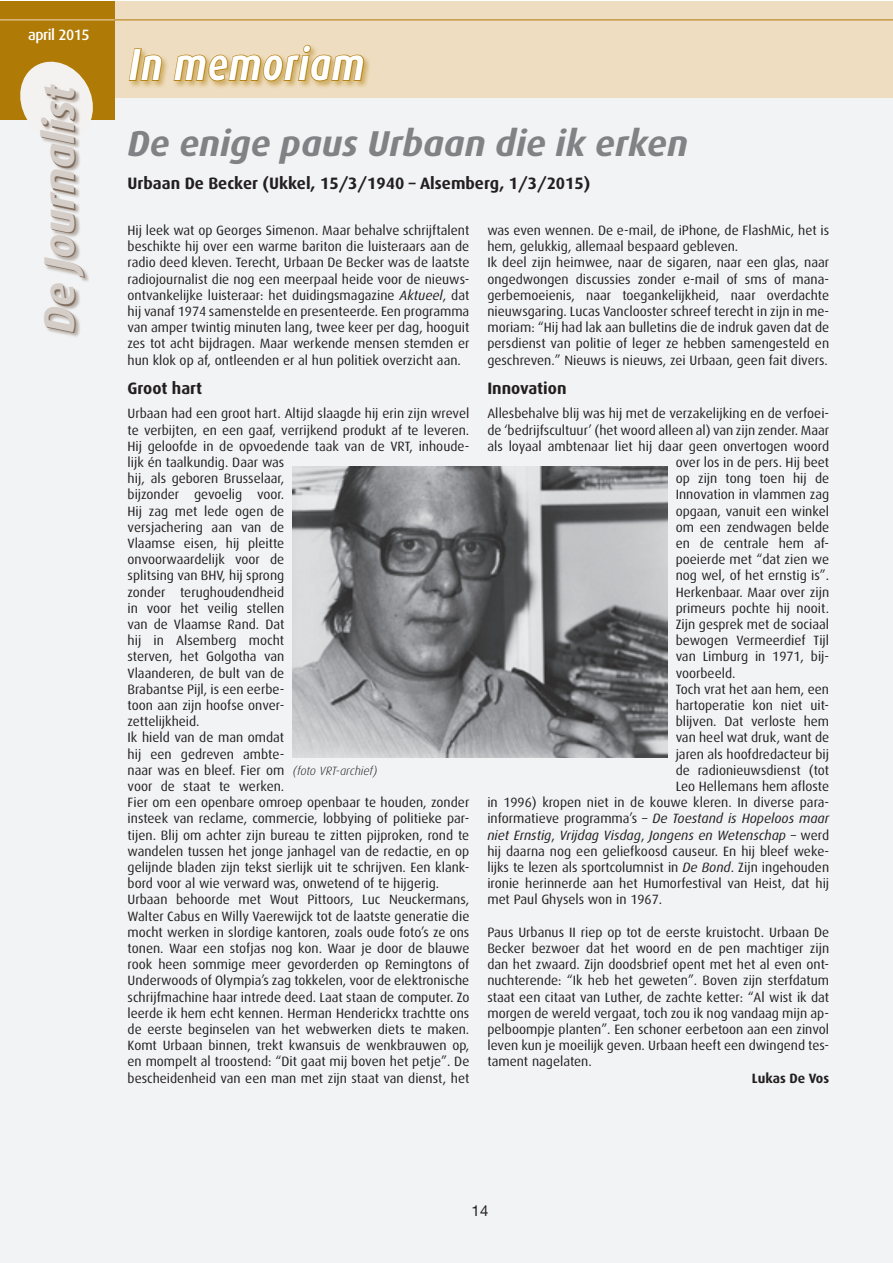
<style>
.page{position:relative;width:893px;height:1263px;background:#fff}
.page>*{position:absolute;margin:0;border:0;box-sizing:border-box;transform-origin:0 0}
.t1{font:italic 700 45px "Dax";letter-spacing:.025em;color:#fff;scale:.82 1}
.t2{font:italic 700 43.05px "Dax";color:#806f61}
.t3{font:italic 700 36px "Dax";color:#808285}
.t4{font:700 16.5px "Dax";color:#231f20}
.t5{font:500 15px "Dax";letter-spacing:-.03em;color:#fff}
.t6{font:15px "Helvetica Neue LT Std";color:#231f20}
.t7{font:13.5px/16.2px "Dax";color:#231f20;text-align:justify}
.t8{font:italic 13.5px "Dax";color:#231f20}
.t9{font:700 13.5px "Dax";color:#231f20}
.t10{font:italic 300 12px "Dax";letter-spacing:-.005em;color:#231f20}
.s1{font-style:italic}
.s2{font-style:normal}
</style>
<div class="page">
<div style="left:0;top:1px;width:892px;height:1262px;background:#f2f3f4"></div>
<div style="left:0;top:1px;width:892px;height:97px;background:#eeddc0"></div>
<div style="left:0;top:1px;width:115px;height:119px;background:#af7b06"></div>
<svg style="left:20px;top:61px;width:73px;height:59px"></svg>
<div style="left:41px;top:85px;width:48px;height:252px;background:#806f61;opacity:.5"></div>
<div style="left:128px;top:44px;width:243px;height:45px;background:#af7b06;opacity:.5"></div>
<svg style="left:128px;top:45px;width:35px;height:37px"></svg>
<svg style="left:173px;top:44px;width:192px;height:38px"></svg>
<hr style="left:108px;top:20px;width:784px;height:1px;background:#af7b06">
<hr style="left:0;top:20px;width:115px;height:1px;background:#eeddc0">
<img style="left:293px;top:467px;width:374px;height:290px">
<p class="t5" style="left:28px;top:26px;width:63px">april 2015</p>
<h2 class="t2" style="left:36px;top:334px;width:250px;rotate:-90deg">De Journalist</h2>
<h1 class="t1" style="left:129px;top:39px;width:289px">In memoriam</h1>
<h3 class="t3" style="left:128px;top:123px;width:562px">De enige paus Urbaan die ik erken</h3>
<p class="t4" style="left:128px;top:174px;width:464px">Urbaan De Becker (Ukkel, 15/3/1940 – Alsemberg, 1/3/2015)</p>
<p class="t7" style="left:128px;top:222px;width:343px">Hij leek wat op Georges Simenon. Maar behalve schrijftalent beschikte hij over een warme bariton die luisteraars aan de radio deed kleven. Terecht, Urbaan De Becker was de laatste radiojournalist die nog een meerpaal heide voor de nieuws&shy;ontvankelijke luisteraar: het duidingsmagazine <span class="s1">Aktueel</span>, dat hij vanaf 1974 samenstelde en presenteerde. Een programma van amper twintig minuten lang, twee keer per dag, hooguit zes tot acht bijdragen. Maar werkende mensen stemden er hun klok op af, ontleenden er al hun politiek overzicht aan.</p>
<p class="t4" style="left:128px;top:378px;width:76px">Groot hart</p>
<p class="t7" style="left:128px;top:406px;width:343px;text-align:left">Urbaan had een groot hart. Altijd slaagde hij erin zijn wrevel te verbijten, en een gaaf, verrijkend produkt af te leveren.<br>Hij geloofde in de opvoedende taak van de VRT, inhoude&shy;lijk én taalkundig. Daar was<br>hij, als geboren Brusselaar,<br>bijzonder gevoelig voor.<br>Hij zag met lede ogen de<br>versjachering aan van de<br>Vlaamse eisen, hij pleitte<br>onvoorwaardelijk voor de<br>splitsing van BHV, hij sprong<br>zonder terughoudendheid<br>in voor het veilig stellen<br>van de Vlaamse Rand. Dat<br>hij in Alsemberg mocht<br>sterven, het Golgotha van<br>Vlaanderen, de bult van de<br>Brabantse Pijl, is een eerbe-<br>toon aan zijn hoofse onver-<br>zettelijkheid.<br>Ik hield van de man omdat<br>hij een gedreven ambte-<br>naar was en bleef. Fier om<br>voor de staat te werken.<br>Fier om een openbare omroep openbaar te houden, zonder insteek van reclame, commercie, lobbying of politieke par&shy;tijen. Blij om achter zijn bureau te zitten pijproken, rond te wandelen tussen het jonge janhagel van de redactie, en op gelijnde bladen zijn tekst sierlijk uit te schrijven. Een klank&shy;bord voor al wie verward was, onwetend of te hijgerig.<br>Urbaan behoorde met Wout Pittoors, Luc Neuckermans, Walter Cabus en Willy Vaerewijck tot de laatste generatie die mocht werken in slordige kantoren, zoals oude foto’s ze ons tonen. Waar een stofjas nog kon. Waar je door de blauwe rook heen sommige meer gevorderden op Remingtons of Underwoods of Olympia’s zag tokkelen, voor de elektronische schrijfmachine haar intrede deed. Laat staan de computer. Zo leerde ik hem echt kennen. Herman Henderickx trachtte ons de eerste beginselen van het webwerken diets te maken.<br>Komt Urbaan binnen, trekt kwansuis de wenkbrauwen op, en mompelt al troostend: “Dit gaat mij boven het petje”. De bescheidenheid van een man met zijn staat van dienst, het</p>
<p class="t7" style="left:487px;top:222px;width:343px;text-align:left">was even wennen. De e-mail, de iPhone, de FlashMic, het is hem, gelukkig, allemaal bespaard gebleven.<br>Ik deel zijn heimwee, naar de sigaren, naar een glas, naar ongedwongen discussies zonder e-mail of sms of mana&shy;gerbemoeienis, naar toegankelijkheid, naar overdachte nieuwsgaring. Lucas Vanclooster schreef terecht in zijn in me&shy;moriam: “Hij had lak aan bulletins die de indruk gaven dat de persdienst van politie of leger ze hebben samengesteld en geschreven.” Nieuws is nieuws, zei Urbaan, geen fait divers.</p>
<p class="t4" style="left:487px;top:378px;width:81px">Innovation</p>
<p class="t7" style="left:487px;top:406px;width:343px">Allesbehalve blij was hij met de verzakelijking en de verfoei-</p>
<p class="t7" style="left:487px;top:422px;width:343px">de ‘bedrijfscultuur’ (het woord alleen al) van zijn zender. Maar</p>
<p class="t7" style="left:487px;top:438px;width:343px">als loyaal ambtenaar liet hij daar geen onvertogen woord</p>
<p class="t7" style="left:676px;top:454px;width:155px">over los in de pers. Hij beet</p>
<p class="t7" style="left:676px;top:470px;width:155px">op zijn tong toen hij de</p>
<p class="t7" style="left:676px;top:487px;width:155px">Innovation in vlammen zag</p>
<p class="t7" style="left:676px;top:503px;width:155px">opgaan, vanuit een winkel</p>
<p class="t7" style="left:676px;top:519px;width:155px">om een zendwagen belde</p>
<p class="t7" style="left:676px;top:535px;width:155px">en de centrale hem af-</p>
<p class="t7" style="left:676px;top:551px;width:155px">poeierde met “dat zien we</p>
<p class="t7" style="left:676px;top:568px;width:155px">nog wel, of het ernstig is”.</p>
<p class="t7" style="left:676px;top:584px;width:155px">Herkenbaar. Maar over zijn</p>
<p class="t7" style="left:676px;top:600px;width:155px">primeurs pochte hij nooit.</p>
<p class="t7" style="left:676px;top:616px;width:155px">Zijn gesprek met de sociaal</p>
<p class="t7" style="left:676px;top:632px;width:155px">bewogen Vermeerdief Tijl</p>
<p class="t7" style="left:676px;top:649px;width:155px">van Limburg in 1971, bij-</p>
<p class="t7" style="left:676px;top:665px;width:61px">voorbeeld.</p>
<p class="t7" style="left:676px;top:681px;width:155px">Toch vrat het aan hem, een</p>
<p class="t7" style="left:676px;top:697px;width:155px">hartoperatie kon niet uit-</p>
<p class="t7" style="left:676px;top:713px;width:155px">blijven. Dat verloste hem</p>
<p class="t7" style="left:676px;top:730px;width:155px">van heel wat druk, want de</p>
<p class="t7" style="left:676px;top:746px;width:155px">jaren als hoofdredacteur bij</p>
<p class="t7" style="left:676px;top:762px;width:155px">de radionieuwsdienst (tot</p>
<p class="t7" style="left:676px;top:778px;width:155px">Leo Hellemans hem afloste</p>
<p class="t7" style="left:487px;top:794px;width:343px">in 1996) kropen niet in de kouwe kleren. In diverse para-</p>
<p class="t7" style="left:487px;top:811px;width:343px">informatieve programma’s – <span class="s1">De Toestand is Hopeloos maar</span></p>
<p class="t8" style="left:487px;top:827px;width:343px">niet Ernstig<span class="s2">,</span> Vrijdag Visdag<span class="s2">,</span> Jongens en Wetenschap <span class="s2">– werd</span></p>
<p class="t7" style="left:487px;top:843px;width:343px">hij daarna nog een geliefkoosd causeur. En hij bleef weke-</p>
<p class="t7" style="left:487px;top:859px;width:343px">lijks te lezen als sportcolumnist in <span class="s1">De Bond</span>. Zijn ingehouden</p>
<p class="t7" style="left:487px;top:875px;width:343px">ironie herinnerde aan het Humorfestival van Heist, dat hij</p>
<p class="t7" style="left:487px;top:892px;width:176px">met Paul Ghysels won in 1967.</p>
<p class="t7" style="left:487px;top:924px;width:343px">Paus Urbanus II riep op tot de eerste kruistocht. Urbaan De Becker bezwoer dat het woord en de pen machtiger zijn dan het zwaard. Zijn doodsbrief opent met het al even ont&shy;nuchterende: “Ik heb het geweten”. Boven zijn sterfdatum staat een citaat van Luther, de zachte ketter: “Al wist ik dat morgen de wereld vergaat, toch zou ik nog vandaag mijn ap&shy;pelboompje planten”. Een schoner eerbetoon aan een zinvol leven kun je moeilijk geven. Urbaan heeft een dwingend tes&shy;tament nagelaten.</p>
<p class="t9" style="left:752px;top:1070px;width:79px">Lukas De Vos</p>
<p class="t10" style="left:293px;top:764px;width:86px">(foto VRT-archief)</p>
<p class="t6" style="left:472px;top:1202px;width:18px">14</p>
</div>
